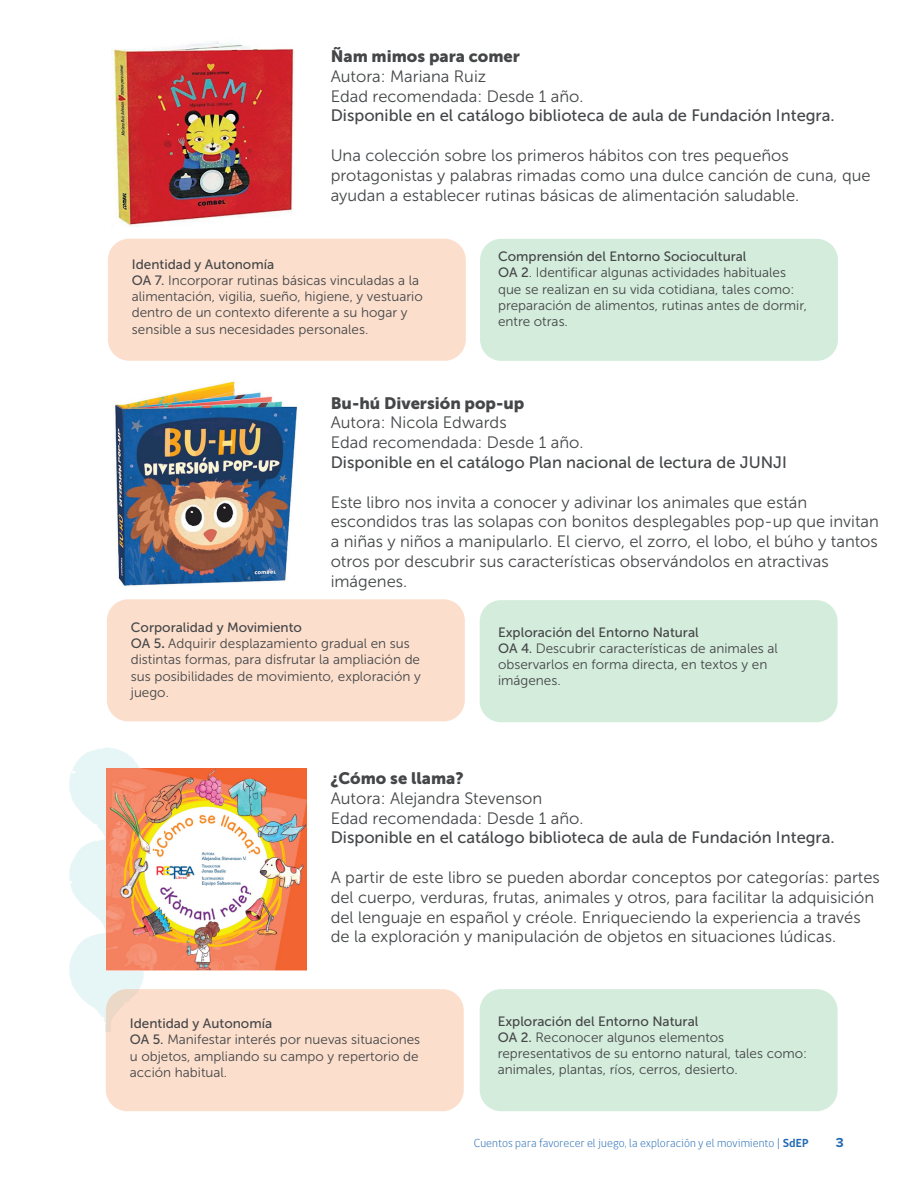
<style>
.page{position:relative;width:915px;height:1191px;background:#fff}
.page>*{position:absolute;margin:0;border:0;box-sizing:border-box;transform-origin:0 0}
.t1{font:16.5px/19.8px "Museo Sans 300";color:#444648}
.t2{font:16.5px "Museo Sans 500";color:#444648}
.t3{font:16.5px "Museo Sans 900";color:#444648}
.t4{font:13.5px/16.2px "Museo Sans 300";color:#444648}
.t5{font:13.5px "Museo Sans 500";color:#444648}
.t6{font:700 13.5px "Proxima Nova";color:#2169b4}
.t7{font:300 12px "gob CL";letter-spacing:.01em;color:#2269b2}
.s1{font-family:"Museo Sans 500"}
.s2{font-family:"Museo Sans 700"}
.s3{font-weight:700}
</style>
<div class="page">
<svg style="left:69px;top:747px;width:75px;height:285px"></svg>
<img style="left:111px;top:42px;width:183px;height:185px">
<div style="left:108px;top:239px;width:357px;height:122px;background:#fcdecc;border-radius:21px"></div>
<div style="left:480px;top:239px;width:357px;height:122px;background:#d4ecdb;border-radius:21px"></div>
<div style="left:107px;top:599px;width:357px;height:122px;background:#fcdecc;border-radius:21px"></div>
<div style="left:479px;top:600px;width:358px;height:122px;background:#d4ecdb;border-radius:21px"></div>
<img style="left:115px;top:381px;width:182px;height:205px">
<div style="left:106px;top:989px;width:357px;height:122px;background:#fcdecc;border-radius:21px"></div>
<div style="left:479px;top:989px;width:358px;height:122px;background:#d4ecdb;border-radius:21px"></div>
<img style="left:106px;top:768px;width:200px;height:202px">
<p class="t3" style="left:330px;top:47px;width:191px">Ñam mimos para comer</p>
<p class="t1" style="left:330px;top:66px;width:254px">Autora: Mariana Ruiz<br>Edad recomendada: Desde 1 año.</p>
<p class="t2" style="left:330px;top:107px;width:505px">Disponible en el catálogo biblioteca de aula de Fundación Integra.</p>
<p class="t1" style="left:330px;top:145px;width:541px">Una colección sobre los primeros hábitos con tres pequeños protagonistas y palabras rimadas como una dulce canción de cuna, que ayudan a establecer rutinas básicas de alimentación saludable.</p>
<p class="t5" style="left:132px;top:257px;width:144px">Identidad y Autonomía</p>
<p class="t4" style="left:132px;top:272px;width:292px"><span class="s1">OA 7.</span> Incorporar rutinas básicas vinculadas a la alimentación, vigilia, sueño, higiene, y vestuario dentro de un contexto diferente a su hogar y sensible a sus necesidades personales.</p>
<p class="t5" style="left:498px;top:249px;width:250px">Comprensión del Entorno Sociocultural</p>
<p class="t4" style="left:498px;top:265px;width:310px"><span class="s1">OA 2</span>. Identificar algunas actividades habituales que se realizan en su vida cotidiana, tales como: preparación de alimentos, rutinas antes de dormir, entre otras.</p>
<p class="t3" style="left:330px;top:393px;width:195px">Bu-hú Diversión pop-up</p>
<p class="t1" style="left:330px;top:413px;width:254px">Autora: Nicola Edwards<br>Edad recomendada: Desde 1 año.</p>
<p class="t2" style="left:330px;top:453px;width:457px">Disponible en el catálogo Plan nacional de lectura de JUNJI</p>
<p class="t1" style="left:330px;top:492px;width:549px">Este libro nos invita a conocer y adivinar los animales que están escondidos tras las solapas con bonitos desplegables pop-up que invitan a niñas y niños a manipularlo. El ciervo, el zorro, el lobo, el búho y tantos otros por descubrir sus características observándolos en atractivas imágenes.</p>
<p class="t5" style="left:131px;top:620px;width:172px">Corporalidad y Movimiento</p>
<p class="t4" style="left:131px;top:635px;width:291px"><span class="s1">OA 5</span><span class="s2">.</span> Adquirir desplazamiento gradual en sus distintas formas, para disfrutar la ampliación de sus posibilidades de movimiento, exploración y juego.</p>
<p class="t5" style="left:498px;top:624px;width:202px">Exploración del Entorno Natural</p>
<p class="t4" style="left:498px;top:640px;width:281px"><span class="s1">OA 4.</span> Descubrir características de animales al observarlos en forma directa, en textos y en imágenes.</p>
<p class="t3" style="left:330px;top:769px;width:134px">¿Cómo se llama?</p>
<p class="t1" style="left:330px;top:788px;width:254px">Autora: Alejandra Stevenson<br>Edad recomendada: Desde 1 año.</p>
<p class="t2" style="left:330px;top:828px;width:505px">Disponible en el catálogo biblioteca de aula de Fundación Integra.</p>
<p class="t1" style="left:330px;top:867px;width:550px">A partir de este libro se pueden abordar conceptos por categorías: partes del cuerpo, verduras, frutas, animales y otros, para facilitar la adquisición del lenguaje en español y créole. Enriqueciendo la experiencia a través de la exploración y manipulación de objetos en situaciones lúdicas.</p>
<p class="t5" style="left:130px;top:1016px;width:144px">Identidad y Autonomía</p>
<p class="t4" style="left:130px;top:1031px;width:292px"><span class="s1">OA 5.</span> Manifestar interés por nuevas situaciones u objetos, ampliando su campo y repertorio de acción habitual.</p>
<p class="t5" style="left:497px;top:1013px;width:202px">Exploración del Entorno Natural</p>
<p class="t4" style="left:497px;top:1029px;width:311px"><span class="s1">OA 2.</span> Reconocer algunos elementos representativos de su entorno natural, tales como: animales, plantas, ríos, cerros, desierto.</p>
<p class="t7" style="left:473px;top:1135px;width:336px">Cuentos para favorecer el juego, la exploración y el movimiento | <span class="s3">SdEP</span></p>
<p class="t6" style="left:835px;top:1132px;width:9px">3</p>
</div>
